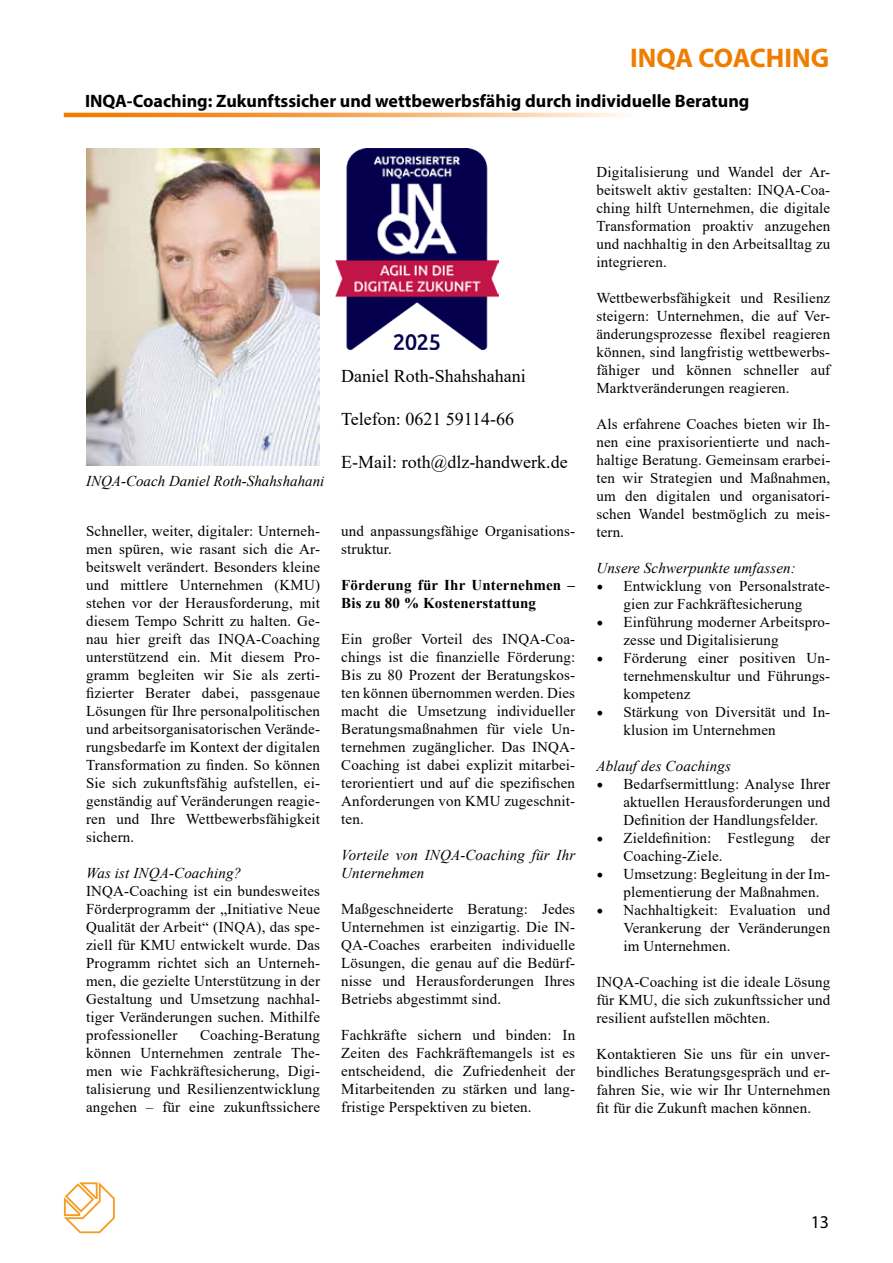
<style>
.page{position:relative;width:893px;height:1263px;background:#fff}
.page>*{position:absolute;margin:0;border:0;box-sizing:border-box;transform-origin:0 0}
.t1{font:700 27px "Myriad Pro";color:#ef7d00}
.t2{font:700 18px "Myriad Pro";color:#000}
.t3{font:18px "Times New Roman";color:#000}
.t4{font:18px "Myriad Pro";color:#000}
.t5{font:15px/18px "Times New Roman";letter-spacing:.01em;color:#000;text-align:justify}
.t6{font:italic 15px/18px "Times New Roman";letter-spacing:.01em;color:#000}
.t7{font:700 15px/18px "Times New Roman";letter-spacing:.01em;color:#000}
.s1{font-family:"Minion Pro";font-size:18px}
</style>
<div class="page">
<svg style="left:64px;top:1182px;width:51px;height:51px"></svg>
<svg style="left:64px;top:113px;width:561px;height:4px;background:#f6ab61"></svg>
<img style="left:86px;top:149px;width:234px;height:317px">
<img style="left:335px;top:149px;width:164px;height:200px">
<h1 class="t1" style="left:630px;top:40px;width:201px">INQA COACHING</h1>
<p class="t2" style="left:85px;top:89px;width:666px">INQA-Coaching: Zukunftssicher und wettbewerbsfähig durch individuelle Beratung</p>
<p class="t6" style="left:86px;top:472px;width:240px">INQA-Coach Daniel Roth-Shahshahani</p>
<p class="t5" style="left:86px;top:521px;width:235px">Schneller, weiter, digitaler: Unterneh&shy;men spüren, wie rasant sich die Ar&shy;beitswelt verändert. Besonders kleine und mittlere Unternehmen (KMU) stehen vor der Herausforderung, mit diesem Tempo Schritt zu halten. Ge&shy;nau hier greift das INQA-Coaching unterstützend ein. Mit diesem Pro&shy;gramm begleiten wir Sie als zerti&shy;fizierter Berater dabei, passgenaue Lösungen für Ihre personalpolitischen und arbeitsorganisatorischen Verände&shy;rungsbedarfe im Kontext der digitalen Transformation zu finden. So können Sie sich zukunftsfähig aufstellen, ei&shy;genständig auf Veränderungen reagie&shy;ren und Ihre Wettbewerbsfähigkeit sichern.</p>
<p class="t6" style="left:86px;top:863px;width:157px">Was ist INQA-Coaching?</p>
<p class="t5" style="left:86px;top:881px;width:235px">INQA-Coaching ist ein bundesweites Förderprogramm der „Initiative Neue Qualität der Arbeit“ (INQA), das spe&shy;ziell für KMU entwickelt wurde. Das Programm richtet sich an Unterneh&shy;men, die gezielte Unterstützung in der Gestaltung und Umsetzung nachhal&shy;tiger Veränderungen suchen. Mithilfe professioneller</p>
<p class="t5" style="left:86px;top:1025px;width:235px;text-indent:114px">Coaching-Beratung können Unternehmen zentrale The&shy;men wie Fachkräftesicherung, Digi&shy;talisierung und Resilienzentwicklung angehen – für eine zukunftssichere</p>
<p class="t3" style="left:341px;top:363px;width:186px">Daniel Roth-Shahshahani</p>
<p class="t3" style="left:341px;top:406px;width:175px">Telefon: 0621 59114-66</p>
<p class="t3" style="left:341px;top:450px;width:228px">E-Mail: roth@dlz-handwerk.de</p>
<p class="t5" style="left:341px;top:521px;width:235px">und anpassungsfähige Organisations&shy;struktur.</p>
<p class="t7" style="left:341px;top:575px;width:235px">Förderung für Ihr Unternehmen –<br>Bis zu 80 % Kostenerstattung</p>
<p class="t5" style="left:341px;top:629px;width:235px">Ein großer Vorteil des INQA-Coa&shy;chings ist die finanzielle Förderung:<br>Bis zu 80 Prozent der Beratungskos&shy;ten können übernommen werden. Dies macht die Umsetzung individueller Beratungsmaßnahmen für viele Un&shy;ternehmen zugänglicher. Das INQA-Coaching ist dabei explizit mitarbei&shy;terorientiert und auf die spezifischen Anforderungen von KMU zugeschnit&shy;ten.</p>
<p class="t6" style="left:341px;top:845px;width:235px">Vorteile von INQA-Coaching für Ihr<br>Unternehmen</p>
<p class="t5" style="left:341px;top:899px;width:235px">Maßgeschneiderte Beratung: Jedes Unternehmen ist einzigartig. Die IN-QA-Coaches erarbeiten individuelle Lösungen, die genau auf die Bedürf&shy;nisse und Herausforderungen Ihres Betriebs abgestimmt sind.</p>
<p class="t5" style="left:341px;top:1025px;width:235px">Fachkräfte sichern und binden: In Zeiten des Fachkräftemangels ist es entscheidend, die Zufriedenheit der Mitarbeitenden zu stärken und lang&shy;fristige Perspektiven zu bieten.</p>
<p class="t5" style="left:596px;top:163px;width:235px">Digitalisierung und Wandel der Ar&shy;beitswelt aktiv gestalten: INQA-Coa&shy;ching hilft Unternehmen, die digitale Transformation proaktiv anzugehen und nachhaltig in den Arbeitsalltag zu integrieren.</p>
<p class="t5" style="left:596px;top:289px;width:235px">Wettbewerbsfähigkeit und Resilienz steigern: Unternehmen, die auf Ver&shy;änderungsprozesse flexibel reagieren können, sind langfristig wettbewerbs&shy;fähiger und können schneller auf Marktveränderungen reagieren.</p>
<p class="t5" style="left:596px;top:415px;width:235px">Als erfahrene Coaches bieten wir Ih&shy;nen eine praxisorientierte und nach&shy;haltige Beratung. Gemeinsam erarbei&shy;ten wir Strategien und Maßnahmen, um den digitalen und organisatori&shy;schen Wandel bestmöglich zu meis&shy;tern.</p>
<p class="t6" style="left:596px;top:559px;width:201px">Unsere Schwerpunkte umfassen:</p>
<p class="t5" style="left:596px;top:577px;width:235px;text-align:center"><span class="s1">•</span> Entwicklung von Personalstrate&shy;gien zur Fachkräftesicherung</p>
<p class="t5" style="left:623px;top:613px;width:208px;text-indent:-27px"><span class="s1">•</span> Einführung moderner Arbeitspro&shy;zesse und Digitalisierung</p>
<p class="t5" style="left:623px;top:649px;width:208px;text-indent:-27px"><span class="s1">•</span> Förderung einer positiven Un&shy;ternehmenskultur und Führungs&shy;kompetenz</p>
<p class="t5" style="left:623px;top:703px;width:208px;text-indent:-27px"><span class="s1">•</span> Stärkung von Diversität und In&shy;klusion im Unternehmen</p>
<p class="t6" style="left:596px;top:757px;width:136px">Ablauf des Coachings</p>
<p class="t5" style="left:623px;top:775px;width:208px;text-indent:-27px"><span class="s1">•</span> Bedarfsermittlung: Analyse Ihrer aktuellen Herausforderungen und Definition der Handlungsfelder.</p>
<p class="t5" style="left:623px;top:829px;width:208px;text-indent:-27px"><span class="s1">•</span> Zieldefinition: Festlegung der<br>Coaching-Ziele.</p>
<p class="t5" style="left:623px;top:865px;width:208px;text-indent:-27px"><span class="s1">•</span> Umsetzung: Begleitung in der Im&shy;plementierung der Maßnahmen.</p>
<p class="t5" style="left:623px;top:901px;width:208px;text-indent:-27px"><span class="s1">•</span> Nachhaltigkeit: Evaluation und Verankerung der Veränderungen im Unternehmen.</p>
<p class="t5" style="left:596px;top:973px;width:235px">INQA-Coaching ist die ideale Lösung für KMU, die sich zukunftssicher und resilient aufstellen möchten.</p>
<p class="t5" style="left:596px;top:1045px;width:235px">Kontaktieren Sie uns für ein unver&shy;bindliches Beratungsgespräch und er&shy;fahren Sie, wie wir Ihr Unternehmen fit für die Zukunft machen können.</p>
<p class="t4" style="left:811px;top:1210px;width:20px">13</p>
</div>
